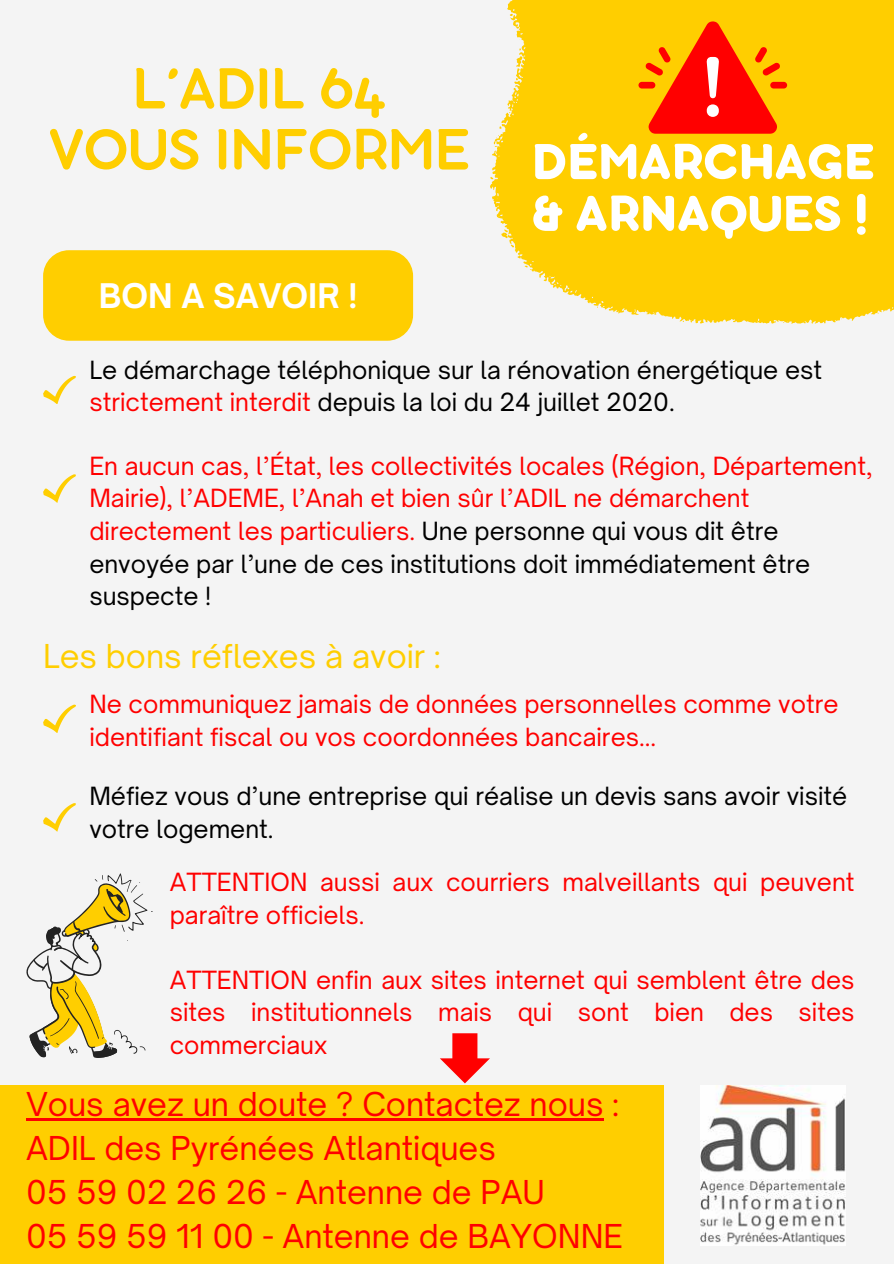
<style>
.page{position:relative;width:894px;height:1264px;background:#fff}
.page>*{position:absolute;margin:0;border:0;box-sizing:border-box;transform-origin:0 0}
.t1{font:63px "Bubbleboddy Neue";color:#ffce00}
.t2{font:700 54px "Bubbleboddy Neue";color:#fff}
.t3{font:700 32.4px "Open Sauce One";color:#fff}
.t4{font:31.5px "Open Sauce One";color:#f00}
.t5{font:31.5px "Open Sauce One";color:#ffce00}
.t6{font:24px/32.7px "Open Sauce One";color:#f00}
.t7{font:24px/32.7px "Open Sauce One";color:#000}
.s1{color:#f00}
.s2{color:#000}
</style>
<div class="page">
<div style="left:0;top:0;width:893px;height:1263px;background:#f4f4f4"></div>
<svg style="left:490px;top:0;width:403px;height:324px;background:#fdd117"></svg>
<svg style="left:516px;top:48px;width:6px;height:19px"></svg>
<svg style="left:516px;top:26px;width:3px;height:4px"></svg>
<svg style="left:509px;top:14px;width:3px;height:4px"></svg>
<svg style="left:524px;top:265px;width:6px;height:5px"></svg>
<svg style="left:493px;top:135px;width:6px;height:12px"></svg>
<svg style="left:501px;top:229px;width:7px;height:9px"></svg>
<svg style="left:490px;top:177px;width:4px;height:3px"></svg>
<svg style="left:596px;top:306px;width:6px;height:2px"></svg>
<div style="left:0;top:1085px;width:663px;height:178px;background:#ffce00"></div>
<svg style="left:26px;top:873px;width:126px;height:184px"></svg>
<div style="left:770px;top:82px;width:16px;height:6px;background:#f00;border-radius:3px"></div>
<div style="left:638px;top:82px;width:17px;height:6px;background:#f00;border-radius:3px"></div>
<svg style="left:645px;top:21px;width:135px;height:113px;background:#fe6008"></svg>
<div style="left:43px;top:250px;width:370px;height:91px;background:#ffce00;border-radius:26px"></div>
<svg style="left:43px;top:376px;width:33px;height:28px"></svg>
<svg style="left:43px;top:474px;width:33px;height:28px"></svg>
<img style="left:700px;top:1085px;width:145px;height:161px">
<svg style="left:440px;top:1033px;width:50px;height:50px"></svg>
<svg style="left:43px;top:704px;width:33px;height:28px"></svg>
<svg style="left:43px;top:803px;width:33px;height:28px"></svg>
<hr style="left:26px;top:1118px;width:577px;height:2px;background:#f00">
<p class="t1" style="left:132px;top:68px;width:255px">L’ADIL 64</p>
<p class="t1" style="left:49px;top:129px;width:422px">VOUS INFORME</p>
<p class="t3" style="left:99px;top:276px;width:260px">BON A SAVOIR !</p>
<p class="t2" style="left:531px;top:144px;width:344px">DÉMARCHAGE</p>
<p class="t2" style="left:531px;top:196px;width:338px">&amp; ARNAQUES !</p>
<p class="t7" style="left:89px;top:353px;width:734px">Le démarchage téléphonique sur la rénovation énergétique est <span class="s1">strictement interdit</span> depuis la loi du 24 juillet 2020.</p>
<p class="t6" style="left:89px;top:449px;width:784px">En aucun cas, l’État, les collectivités locales (Région, Département, Mairie), l’ADEME, l’Anah et bien sûr l’ADIL ne démarchent directement les particuliers. <span class="s2">Une personne qui vous dit être envoyée par l’une de ces institutions doit immédiatement être suspecte !</span></p>
<p class="t5" style="left:43px;top:636px;width:399px">Les bons réflexes à avoir :</p>
<p class="t6" style="left:89px;top:687px;width:750px">Ne communiquez jamais de données personnelles comme votre identifiant fiscal ou vos coordonnées bancaires...</p>
<p class="t7" style="left:89px;top:779px;width:759px">Méfiez vous d’une entreprise qui réalise un devis sans avoir visité votre logement.</p>
<p class="t6" style="left:170px;top:865px;width:686px">ATTENTION aussi aux courriers malveillants qui peuvent paraître officiels.</p>
<p class="t6" style="left:170px;top:963px;width:686px;text-align:justify">ATTENTION enfin aux sites internet qui semblent être des sites institutionnels mais qui sont bien des sites commerciaux</p>
<p class="t4" style="left:26px;top:1084px;width:594px">Vous avez un doute ? Contactez nous :</p>
<p class="t4" style="left:26px;top:1128px;width:471px">ADIL des Pyrénées Atlantiques</p>
<p class="t4" style="left:26px;top:1172px;width:520px">05 59 02 26 26 - Antenne de PAU</p>
<p class="t4" style="left:26px;top:1216px;width:598px">05 59 59 11 00 - Antenne de BAYONNE</p>
</div>
